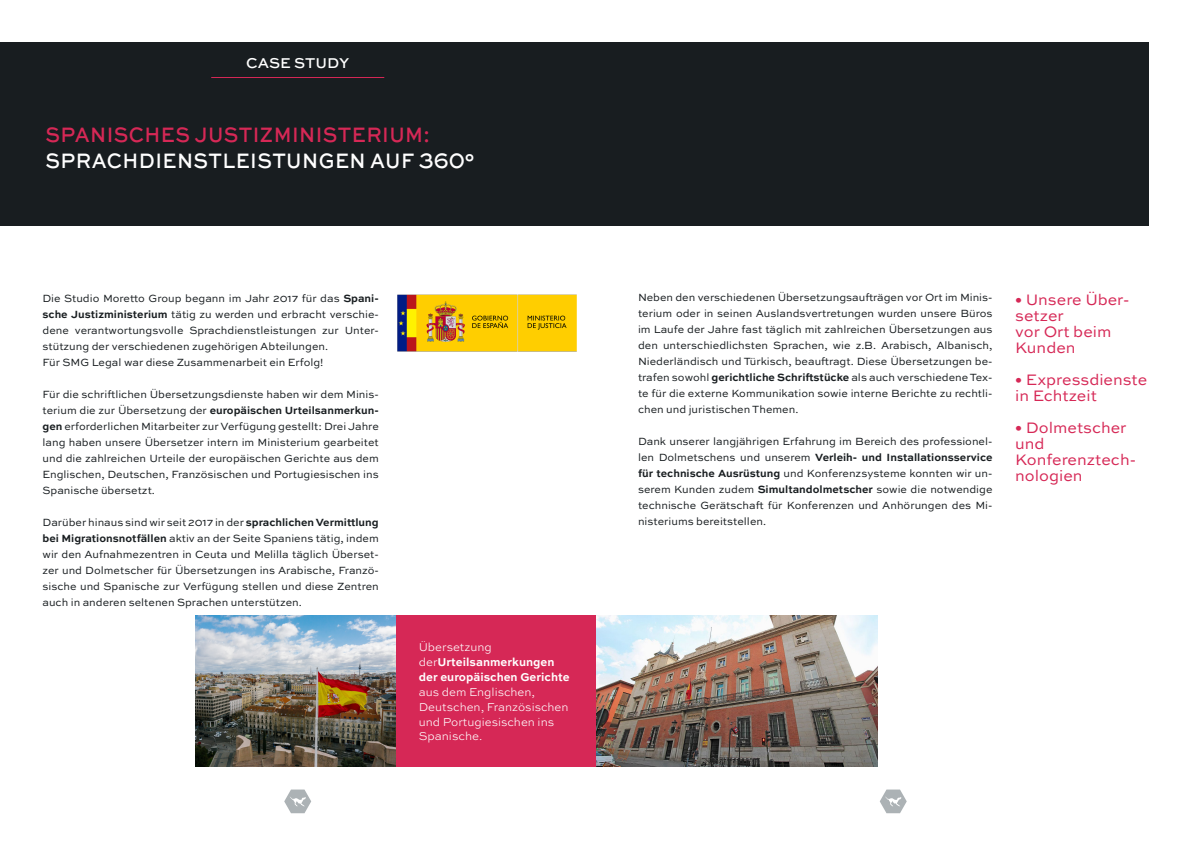
<style>
.page{position:relative;width:1191px;height:842px;background:#fff}
.page>*{position:absolute;margin:0;border:0;box-sizing:border-box;transform-origin:0 0}
.t1{font:500 22px "Sweet Sans Pro";letter-spacing:.02em;color:#fff;scale:.9 1}
.t2{font:500 22px "Sweet Sans Pro";letter-spacing:.02em;color:#d62856;scale:.9 1}
.t3{font:16px/16px "Sweet Sans Pro";color:#d62856}
.t4{font:500 15px "Sweet Sans Pro";color:#fff}
.t5{font:300 12px/14.8px "Sweet Sans Pro";color:#fff}
.t6{font:11px/16px "Sweet Sans Pro";color:#181d20;text-align:justify}
.s1{font-weight:700}
</style>
<div class="page">
<div style="left:0;top:43px;width:1148px;height:183px;background:#181d20"></div>
<svg style="left:880px;top:789px;width:26px;height:24px"></svg>
<svg style="left:284px;top:789px;width:27px;height:24px"></svg>
<hr style="left:211px;top:77px;width:173px;height:1px;background:#d62856">
<img style="left:397px;top:294px;width:180px;height:58px">
<img style="left:595px;top:616px;width:282px;height:151px">
<div style="left:395px;top:616px;width:200px;height:151px;background:#d62856"></div>
<img style="left:196px;top:616px;width:199px;height:151px">
<p class="t4" style="left:246px;top:52px;width:105px">CASE STUDY</p>
<p class="t2" style="left:46px;top:118px;width:428px">SPANISCHES JUSTIZMINISTERIUM:</p>
<p class="t1" style="left:46px;top:145px;width:478px">SPRACHDIENSTLEISTUNGEN AUF 360°</p>
<p class="t6" style="left:43px;top:289px;width:338px">Die Studio Moretto Group begann im Jahr 2017 für das <span class="s1">Spani&shy;sche Justizministerium</span> tätig zu werden und erbracht verschie&shy;dene verantwortungsvolle Sprachdienstleistungen zur Unter&shy;stützung der verschiedenen zugehörigen Abteilungen.</p>
<p class="t6" style="left:43px;top:353px;width:282px">Für SMG Legal war diese Zusammenarbeit ein Erfolg!</p>
<p class="t6" style="left:43px;top:385px;width:338px">Für die schriftlichen Übersetzungsdienste haben wir dem Minis&shy;terium die zur Übersetzung der <span class="s1">europäischen Urteilsanmerkun&shy;gen</span> erforderlichen Mitarbeiter zur Verfügung gestellt: Drei Jahre lang haben unsere Übersetzer intern im Ministerium gearbeitet und die zahlreichen Urteile der europäischen Gerichte aus dem Englischen, Deutschen, Französischen und Portugiesischen ins Spanische übersetzt.</p>
<p class="t6" style="left:43px;top:513px;width:338px">Darüber hinaus sind wir seit 2017 in der <span class="s1">sprachlichen Vermittlung bei Migrationsnotfällen</span> aktiv an der Seite Spaniens tätig, indem wir den Aufnahmezentren in Ceuta und Melilla täglich Überset&shy;zer und Dolmetscher für Übersetzungen ins Arabische, Franzö&shy;sische und Spanische zur Verfügung stellen und diese Zentren auch in anderen seltenen Sprachen unterstützen.</p>
<p class="t5" style="left:419px;top:639px;width:152px">Übersetzung der<span class="s1">Urteilsanmerkungen der europäischen Gerichte </span>aus dem Englischen,<br>Deutschen, Französischen und Portugiesischen ins<br>Spanische.</p>
<p class="t6" style="left:638px;top:289px;width:356px">Neben den verschiedenen Übersetzungsaufträgen vor Ort im Minis&shy;terium oder in seinen Auslandsvertretungen wurden unsere Büros im Laufe der Jahre fast täglich mit zahlreichen Übersetzungen aus den unterschiedlichsten Sprachen, wie z.B. Arabisch, Albanisch, Niederländisch und Türkisch, beauftragt. Diese Übersetzungen be&shy;trafen sowohl <span class="s1">gerichtliche Schriftstücke</span> als auch verschiedene Tex&shy;te für die externe Kommunikation sowie interne Berichte zu rechtli&shy;chen und juristischen Themen.</p>
<p class="t6" style="left:638px;top:433px;width:356px">Dank unserer langjährigen Erfahrung im Bereich des professionel&shy;len Dolmetschens und unserem <span class="s1">Verleih- und Installationsservice für technische Ausrüstung</span> und Konferenzsysteme konnten wir un&shy;serem Kunden zudem <span class="s1">Simultandolmetscher</span> sowie die notwendige technische Gerätschaft für Konferenzen und Anhörungen des Mi&shy;nisteriums bereitstellen.</p>
<p class="t3" style="left:1015px;top:291px;width:116px">• Unsere Über&shy;setzer</p>
<p class="t3" style="left:1015px;top:323px;width:98px">vor Ort beim<br>Kunden</p>
<p class="t3" style="left:1015px;top:371px;width:134px">• Expressdienste</p>
<p class="t3" style="left:1015px;top:387px;width:83px">in Echtzeit</p>
<p class="t3" style="left:1015px;top:419px;width:113px">• Dolmetscher und</p>
<p class="t3" style="left:1015px;top:451px;width:122px">Konferenztech&shy;nologien</p>
</div>
